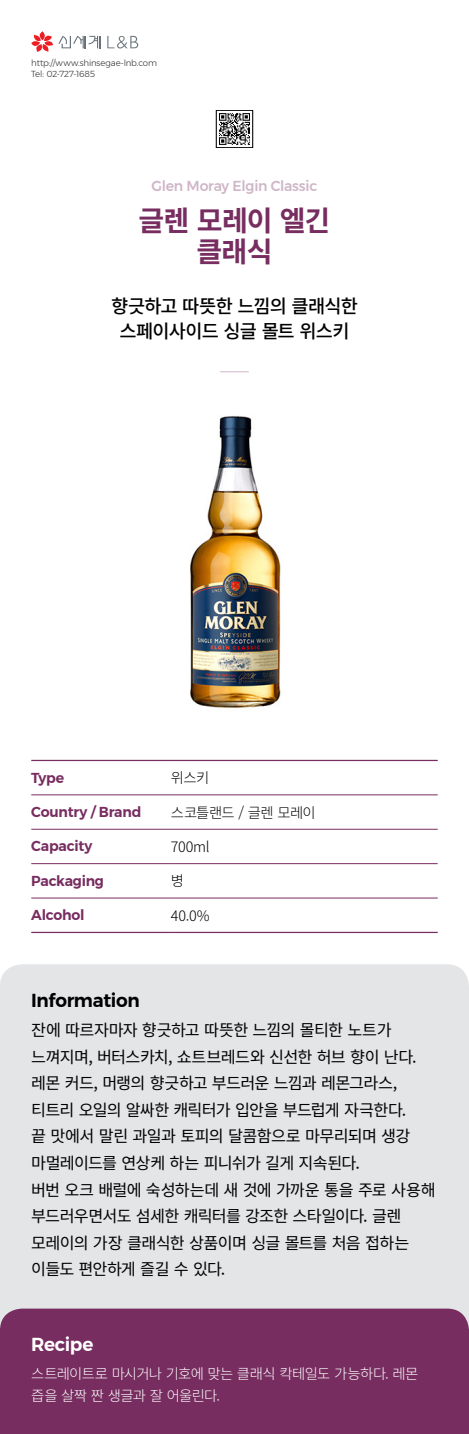
<style>
.page{position:relative;width:469px;height:1434px;background:#fff}
.page>*{position:absolute;margin:0;border:0;box-sizing:border-box;transform-origin:0 0}
.와인제목_45{font:700 28.12px/31.2px "Source Han Sans K";letter-spacing:-.03em;color:#772d60;text-align:center}
.와인소개_30{font:500 18.75px/25px "Source Han Sans K";letter-spacing:-.045em;color:#000;text-align:center}
.본문영문_30{font:600 18.75px "Montserrat";letter-spacing:-.015em;color:#000}
.본문영문_30-2{font:600 18.75px "Montserrat";letter-spacing:-.025em;color:#fff}
.본문_26{font:16.25px/26.6px "Source Han Sans K";letter-spacing:-.045em;color:#000}
.본문_26-2{font:300 14.38px/22.2px "Source Han Sans K";letter-spacing:-.05em;color:#fff}
.표_영문{font:600 14.38px "Montserrat";letter-spacing:-.015em;color:#772d60}
.표__팁_23{font:300 14.38px "Source Han Sans K";letter-spacing:-.035em;color:#000}
.와인영문_23{font:500 14.38px "Montserrat";letter-spacing:-.015em;color:#cfb6c7}
.신세계_주소전화_14{font:300 8.75px "Montserrat";letter-spacing:-.015em;color:#333}
</style>
<div class="page">
<img style="left:190px;top:416px;width:91px;height:292px">
<svg style="left:31px;top:31px;width:69px;height:21px"></svg>
<svg style="left:107px;top:36px;width:31px;height:12px"></svg>
<img style="left:216px;top:110px;width:37px;height:38px">
<hr style="left:31px;top:794px;width:140px;height:1px;background:#772d60">
<hr style="left:171px;top:794px;width:267px;height:1px;background:#772d60">
<hr style="left:31px;top:829px;width:140px;height:1px;background:#772d60">
<hr style="left:171px;top:829px;width:267px;height:1px;background:#772d60">
<hr style="left:31px;top:863px;width:140px;height:1px;background:#772d60">
<hr style="left:171px;top:863px;width:267px;height:1px;background:#772d60">
<hr style="left:31px;top:897px;width:140px;height:1px;background:#772d60">
<hr style="left:171px;top:897px;width:267px;height:1px;background:#772d60">
<hr style="left:31px;top:759px;width:140px;height:2px;background:#772d60">
<hr style="left:171px;top:759px;width:267px;height:2px;background:#772d60">
<hr style="left:31px;top:931px;width:140px;height:1px;background:#772d60">
<hr style="left:171px;top:931px;width:267px;height:1px;background:#772d60">
<div style="left:0;top:964px;width:469px;height:344px;background:#e4e5e7;border-radius:22px"></div>
<div style="left:0;top:1308px;width:469px;height:125px;background:#772d60;border-radius:22px"></div>
<svg style="left:220px;top:371px;width:29px;height:1px"></svg>
<p class="신세계_주소전화_14" style="left:31px;top:56px;width:127px">http://www.shinsegae-lnb.com</p>
<p class="신세계_주소전화_14" style="left:31px;top:68px;width:65px">Tel: 02-727-1685</p>
<p class="와인영문_23" style="left:152px;top:175px;width:167px">Glen Moray Elgin Classic</p>
<p class="와인제목_45" style="left:138px;top:205px;width:193px">글렌 모레이 엘긴 클래식</p>
<p class="와인소개_30" style="left:111px;top:294px;width:248px">향긋하고 따뜻한 느낌의 클래식한 스페이사이드 싱글 몰트 위스키</p>
<p class="표_영문" style="left:31px;top:766px;width:34px">Type</p>
<p class="표__팁_23" style="left:171px;top:769px;width:40px">위스키</p>
<p class="표_영문" style="left:31px;top:800px;width:112px">Country / Brand</p>
<p class="표__팁_23" style="left:171px;top:804px;width:146px">스코틀랜드 / 글렌 모레이</p>
<p class="표_영문" style="left:31px;top:834px;width:63px">Capacity</p>
<p class="표__팁_23" style="left:171px;top:838px;width:40px">700ml</p>
<p class="표_영문" style="left:31px;top:869px;width:74px">Packaging</p>
<p class="표__팁_23" style="left:171px;top:872px;width:15px">병</p>
<p class="표_영문" style="left:31px;top:903px;width:55px">Alcohol</p>
<p class="표__팁_23" style="left:171px;top:907px;width:40px">40.0%</p>
<p class="본문영문_30" style="left:31px;top:985px;width:110px">Information</p>
<p class="본문_26" style="left:31px;top:1017px;width:387px">잔에 따르자마자 향긋하고 따뜻한 느낌의 몰티한 노트가 느껴지며, 버터스카치, 쇼트브레드와 신선한 허브 향이 난다. 레몬 커드, 머랭의 향긋하고 부드러운 느낌과 레몬그라스, 티트리 오일의 알싸한 캐릭터가 입안을 부드럽게 자극한다. 끝 맛에서 말린 과일과 토피의 달콤함으로 마무리되며 생강 마멀레이드를 연상케 하는 피니쉬가 길게 지속된다.</p>
<p class="본문_26" style="left:31px;top:1176px;width:406px">버번 오크 배럴에 숙성하는데 새 것에 가까운 통을 주로 사용해 부드러우면서도 섬세한 캐릭터를 강조한 스타일이다. 글렌 모레이의 가장 클래식한 상품이며 싱글 몰트를 처음 접하는 이들도 편안하게 즐길 수 있다.</p>
<p class="본문영문_30-2" style="left:31px;top:1329px;width:64px">Recipe</p>
<p class="본문_26-2" style="left:31px;top:1362px;width:388px">스트레이트로 마시거나 기호에 맞는 클래식 칵테일도 가능하다. 레몬 즙을 살짝 짠 생글과 잘 어울린다.</p>
</div>
